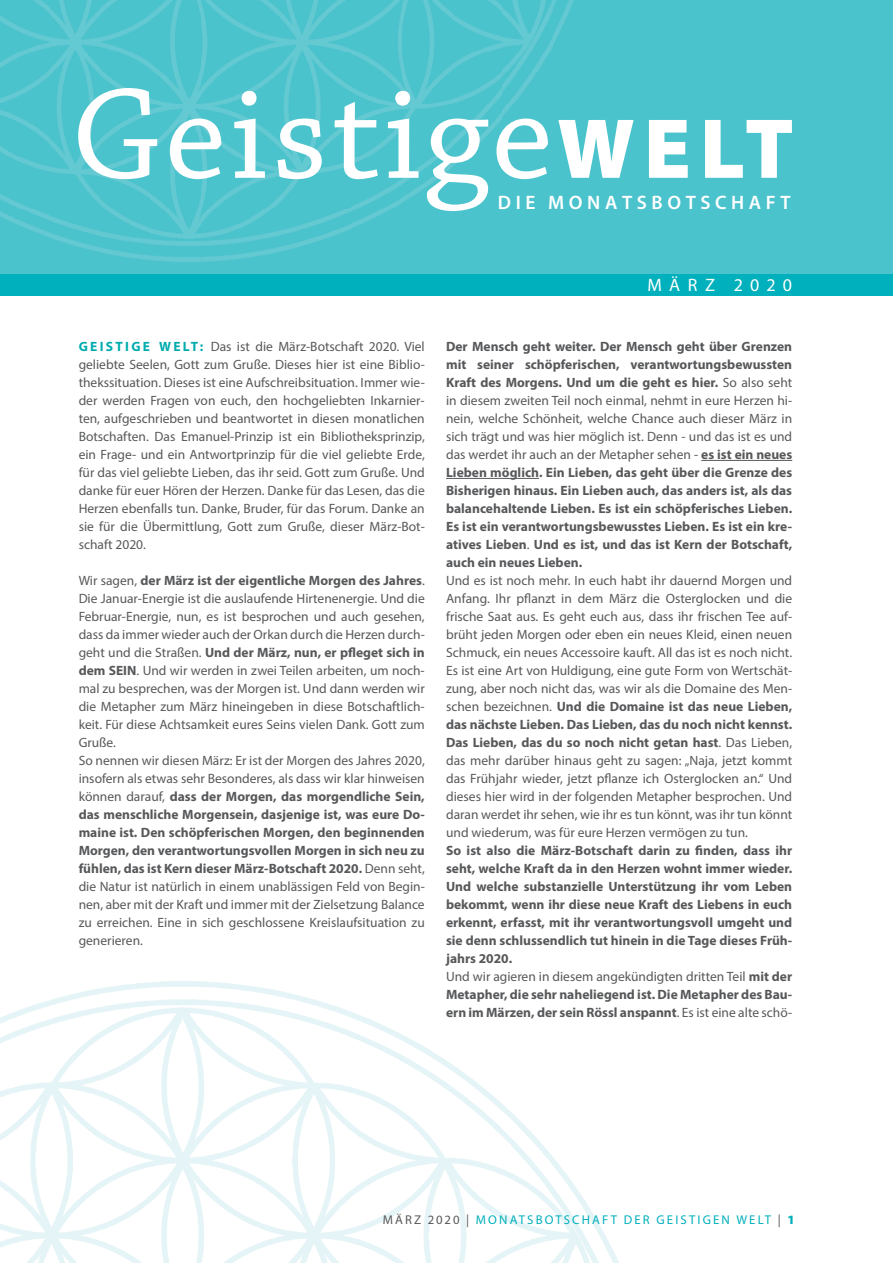
<style>
.page{position:relative;width:893px;height:1263px;background:#fff}
.page>*{position:absolute;margin:0;border:0;box-sizing:border-box;transform-origin:0 0}
.t1{font:135.6px "Chaparral Pro Capt";letter-spacing:.02em;color:#fff}
.t2{font:600 19.5px "Myriad Pro";letter-spacing:.235em;color:#fff}
.t3{font:18px "Myriad Pro";letter-spacing:.405em;color:#fff}
.t4{font:13.5px/18px "Myriad Pro";color:#57585a;text-align:justify}
.t5{font:700 13.5px/18px "Myriad Pro";color:#57585a;text-align:justify}
.t6{font:12.75px "Myriad Pro";letter-spacing:.17em;color:#00b0bc}
.s1{font-family:"Myriad Pro";font-weight:900;font-size:85.8px}
.s2{font-weight:700;color:#00acae}
.s3{font-weight:700}
.s4{font-weight:400}
.s5{color:#57585a}
.s6{font-weight:900}
</style>
<div class="page">
<img style="left:0;top:981px;width:619px;height:282px">
<div style="left:0;top:0;width:893px;height:285px;background:#4ac3cc"></div>
<div style="left:0;top:274px;width:893px;height:22px;background:#00b0bc"></div>
<img style="left:0;top:0;width:574px;height:262px">
<hr style="left:701px;top:460px;width:91px;height:1px;background:#57585a">
<hr style="left:446px;top:478px;width:93px;height:1px;background:#57585a">
<h1 class="t1" style="left:71px;top:58px;width:724px">Geistige<span class="s1">WELT</span></h1>
<h2 class="t2" style="left:498px;top:190px;width:294px">DIE MONATSBOTSCHAFT</h2>
<p class="t4" style="left:79px;top:337px;width:348px"><span class="s2">G E I S T I G E W E LT:</span> Das ist die März-Botschaft 2020. Viel geliebte Seelen, Gott zum Gruße. Dieses hier ist eine Biblio&shy;thekssituation. Dieses ist eine Aufschreibsituation. Immer wie&shy;der werden Fragen von euch, den hochgeliebten Inkarnier&shy;ten, aufgeschrieben und beantwortet in diesen monatlichen Botschaften. Das Emanuel-Prinzip ist ein Bibliotheksprinzip, ein Frage- und ein Antwortprinzip für die viel geliebte Erde, für das viel geliebte Lieben, das ihr seid. Gott zum Gruße. Und danke für euer Hören der Herzen. Danke für das Lesen, das die Herzen ebenfalls tun. Danke, Bruder, für das Forum. Danke an sie für die Übermittlung, Gott zum Gruße, dieser März-Bot&shy;schaft 2020.</p>
<p class="t4" style="left:79px;top:571px;width:348px;text-align:left">Wir sagen, <span class="s3">der März ist der eigentliche Morgen des Jahres</span>.<br>Die Januar-Energie ist die auslaufende Hirtenenergie. Und die Februar-Energie, nun, es ist besprochen und auch gesehen, dass da immer wieder auch der Orkan durch die Herzen durch&shy;geht und die Straßen. <span class="s3">Und der März, nun, er pfleget sich in dem SEIN</span>. Und wir werden in zwei Teilen arbeiten, um noch&shy;mal zu besprechen, was der Morgen ist. Und dann werden wir die Metapher zum März hineingeben in diese Botschaftlich&shy;keit. Für diese Achtsamkeit eures Seins vielen Dank. Gott zum Gruße.<br>So nennen wir diesen März: Er ist der Morgen des Jahres 2020, insofern als etwas sehr Besonderes, als dass wir klar hinweisen können darauf, <span class="s3">dass der Morgen, das morgendliche Sein, das menschliche Morgensein, dasjenige ist, was eure Do&shy;maine ist. Den schöpferischen Morgen, den beginnenden Morgen, den verantwortungsvollen Morgen in sich neu zu fühlen, das ist Kern dieser März-Botschaft 2020.</span> Denn seht, die Natur ist natürlich in einem unablässigen Feld von Begin&shy;nen, aber mit der Kraft und immer mit der Zielsetzung Balance zu erreichen. Eine in sich geschlossene Kreislaufsituation zu generieren.</p>
<h3 class="t3" style="left:647px;top:274px;width:146px">MÄRZ 2020</h3>
<p class="t5" style="left:446px;top:337px;width:348px">Der Mensch geht weiter. Der Mensch geht über Grenzen mit seiner schöpferischen, verantwortungsbewussten Kraft des Morgens. Und um die geht es hier. <span class="s4">So also seht in diesem zweiten Teil noch einmal, nehmt in eure Herzen hi&shy;nein, welche Schönheit, welche Chance auch dieser März in sich trägt und was hier möglich ist. Denn - und das ist es und das werdet ihr auch an der Metapher sehen -</span> es ist ein neues Lieben möglich. Ein Lieben, das geht über die Grenze des Bisherigen hinaus. Ein Lieben auch, das anders ist, als das balancehaltende Lieben. Es ist ein schöpferisches Lieben.<br>Es ist ein verantwortungsbewusstes Lieben. Es ist ein kre&shy;atives Lieben<span class="s4">.</span> Und es ist, und das ist Kern der Botschaft, auch ein neues Lieben.</p>
<p class="t4" style="left:446px;top:571px;width:348px">Und es ist noch mehr. In euch habt ihr dauernd Morgen und Anfang. Ihr pflanzt in dem März die Osterglocken und die frische Saat aus. Es geht euch aus, dass ihr frischen Tee auf&shy;brüht jeden Morgen oder eben ein neues Kleid, einen neuen Schmuck, ein neues Accessoire kauft. All das ist es noch nicht.<br>Es ist eine Art von Huldigung, eine gute Form von Wertschät&shy;zung, aber noch nicht das, was wir als die Domaine des Men&shy;schen bezeichnen. <span class="s3">Und die Domaine ist das neue Lieben, das nächste Lieben. Das Lieben, das du noch nicht kennst.<br>Das Lieben, das du so noch nicht getan hast</span>. Das Lieben, das mehr darüber hinaus geht zu sagen: „Naja, jetzt kommt das Frühjahr wieder, jetzt pflanze ich Osterglocken an.“ Und dieses hier wird in der folgenden Metapher besprochen. Und daran werdet ihr sehen, wie ihr es tun könnt, was ihr tun könnt und wiederum, was für eure Herzen vermögen zu tun.</p>
<p class="t5" style="left:446px;top:841px;width:348px;text-align:left">So ist also die März-Botschaft darin zu finden, dass ihr seht, welche Kraft da in den Herzen wohnt immer wieder.<br>Und welche substanzielle Unterstützung ihr vom Leben bekommt, wenn ihr diese neue Kraft des Liebens in euch erkennt, erfasst, mit ihr verantwortungsvoll umgeht und sie denn schlussendlich tut hinein in die Tage dieses Früh&shy;jahrs 2020.<br><span class="s4">Und wir agieren in diesem angekündigten dritten Teil</span> mit der Metapher, die sehr naheliegend ist. Die Metapher des Bau&shy;ern im Märzen, der sein Rössl anspannt<span class="s4">. Es ist eine alte schö-</span></p>
<p class="t6" style="left:383px;top:1212px;width:413px"><span class="s5">MÄRZ 2020 |</span> MONATSBOTSCHAFT DER GEISTIGEN WELT <span class="s5">|</span> <span class="s6">1</span></p>
</div>
